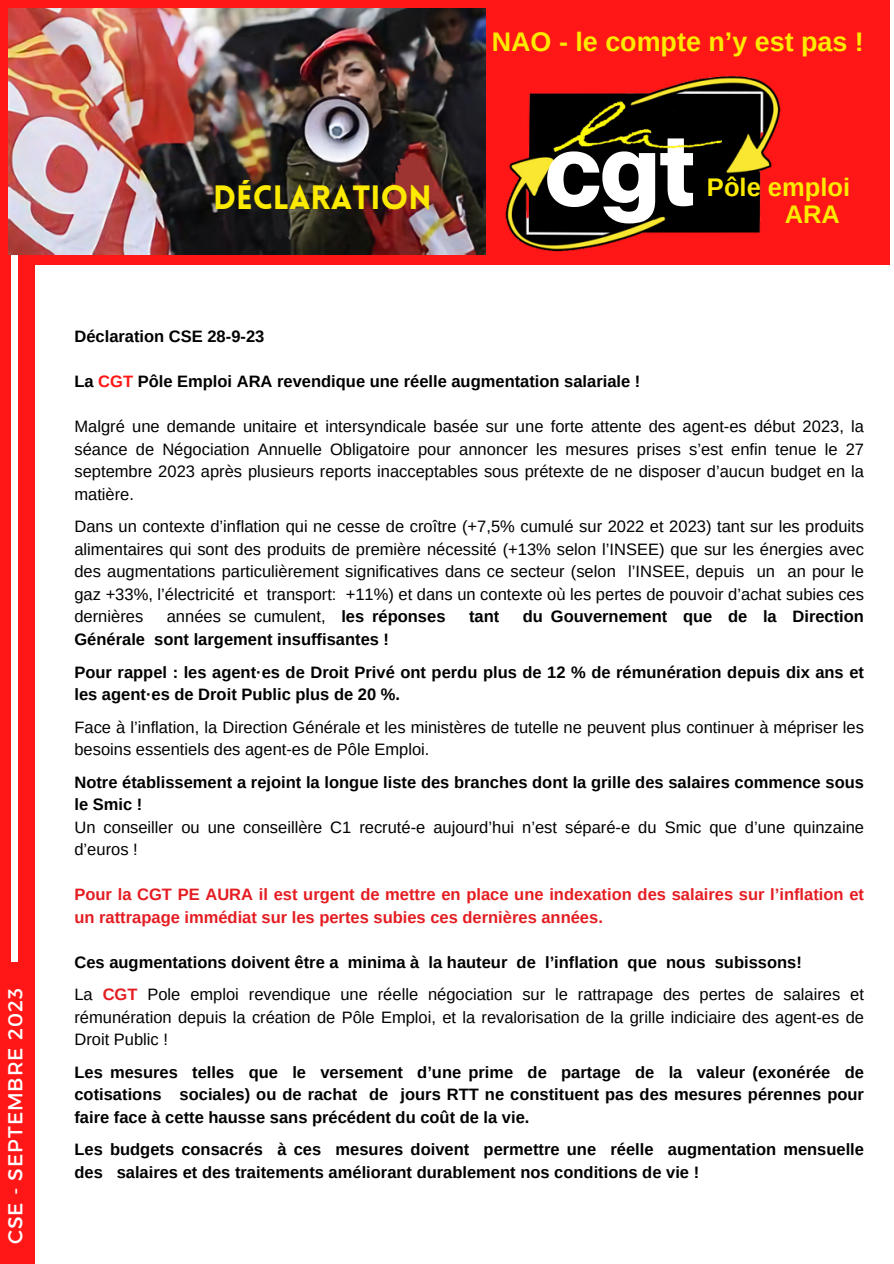
<style>
.page{position:relative;width:894px;height:1264px;background:#fff}
.page>*{position:absolute;margin:0;border:0;box-sizing:border-box;transform-origin:0 0}
.t1{font:700 102.15px "Neue Montreal";color:#fff}
.t2{font:900 33px "Lovelo";color:#fcea00}
.t3{font:700 26.85px "Arimo";color:#fcea00}
.t4{font:700 25.5px "Arimo";color:#fcea00}
.t5{font:20.25px "Montserrat";letter-spacing:.05em;color:#fff}
.t6{font:16.5px/22.5px "Arimo";color:#000;text-align:justify}
.t7{font:700 16.5px/22.5px "Arimo";color:#000}
.t8{font:700 16.5px/22.5px "Arimo";color:#e41d22}
.s1{color:#ff1616}
.s2{font-weight:700}
.s3{font-weight:700;color:#e41d22}
</style>
<div class="page">
<div style="left:0;top:0;width:888px;height:264px;background:#ff1616"></div>
<img style="left:505px;top:75px;width:276px;height:177px">
<img style="left:534px;top:98px;width:187px;height:63px">
<img style="left:8px;top:8px;width:477px;height:246px">
<div style="left:0;top:255px;width:35px;height:1008px;background:#ff1616"></div>
<div style="left:12px;top:255px;width:6px;height:706px;background:#fff"></div>
<p class="t5" style="left:2px;top:1244px;width:257px;rotate:-90deg">CSE - SEPTEMBRE 2023</p>
<p class="t3" style="left:491px;top:26px;width:373px">NAO - le compte n’y est pas !</p>
<p class="t1" style="left:545px;top:106px;width:151px">cgt</p>
<p class="t2" style="left:213px;top:184px;width:220px">DÉCLARATION</p>
<p class="t4" style="left:706px;top:173px;width:145px">Pôle emploi</p>
<p class="t4" style="left:784px;top:200px;width:57px">ARA</p>
<p class="t7" style="left:74px;top:325px;width:191px">Déclaration CSE 28-9-23</p>
<p class="t7" style="left:74px;top:370px;width:567px">La <span class="s1">CGT</span> Pôle Emploi ARA revendique une réelle augmentation salariale !</p>
<p class="t6" style="left:74px;top:415px;width:790px">Malgré une demande unitaire et intersyndicale basée sur une forte attente des agent-es début 2023, la séance de Négociation Annuelle Obligatoire pour annoncer les mesures prises s’est enfin tenue le 27 septembre 2023 après plusieurs reports inacceptables sous prétexte de ne disposer d’aucun budget en la matière.</p>
<p class="t6" style="left:74px;top:515px;width:790px">Dans un contexte d’inflation qui ne cesse de croître (+7,5% cumulé sur 2022 et 2023) tant sur les produits alimentaires qui sont des produits de première nécessité (+13% selon l’INSEE) que sur les énergies avec des augmentations particulièrement significatives dans ce secteur (selon l’INSEE, depuis un an pour le gaz +33%, l’électricité et transport: +11%) et dans un contexte où les pertes de pouvoir d’achat subies ces dernières</p>
<p class="t6" style="left:167px;top:605px;width:280px">années se cumulent, <span class="s2">les réponses</span></p>
<p class="t7" style="left:469px;top:605px;width:32px">tant</p>
<p class="t7" style="left:522px;top:605px;width:342px">du Gouvernement que de la Direction</p>
<p class="t7" style="left:74px;top:628px;width:316px">Générale sont largement insuffisantes !</p>
<p class="t7" style="left:74px;top:660px;width:790px">Pour rappel : les agent·es de Droit Privé ont perdu plus de 12 % de rémunération depuis dix ans et les agent·es de Droit Public plus de 20 %.</p>
<p class="t6" style="left:74px;top:715px;width:790px">Face à l’inflation, la Direction Générale et les ministères de tutelle ne peuvent plus continuer à mépriser les besoins essentiels des agent-es de Pôle Emploi.</p>
<p class="t7" style="left:74px;top:770px;width:790px">Notre établissement a rejoint la longue liste des branches dont la grille des salaires commence sous le Smic !</p>
<p class="t6" style="left:74px;top:815px;width:790px">Un conseiller ou une conseillère C1 recruté-e aujourd’hui n’est séparé-e du Smic que d’une quinzaine d’euros !</p>
<p class="t8" style="left:74px;top:883px;width:790px">Pour la CGT PE AURA il est urgent de mettre en place une indexation des salaires sur l’inflation et un rattrapage immédiat sur les pertes subies ces dernières années.</p>
<p class="t7" style="left:74px;top:950px;width:728px">Ces augmentations doivent être a minima à la hauteur de l’inflation que nous subissons!</p>
<p class="t6" style="left:74px;top:983px;width:790px">La <span class="s3">CGT</span> Pole emploi revendique une réelle négociation sur le rattrapage des pertes de salaires et rémunération depuis la création de Pôle Emploi, et la revalorisation de la grille indiciaire des agent-es de Droit Public !</p>
<p class="t7" style="left:74px;top:1060px;width:790px;text-align:justify">Les mesures telles que le versement d’une prime de partage de la valeur (exonérée de cotisations sociales) ou de rachat de jours RTT ne constituent pas des mesures pérennes pour faire face à cette hausse sans précédent du coût de la vie.</p>
<p class="t7" style="left:74px;top:1138px;width:790px">Les budgets consacrés à ces mesures doivent permettre une réelle augmentation mensuelle des salaires et des traitements améliorant durablement nos conditions de vie !</p>
</div>
